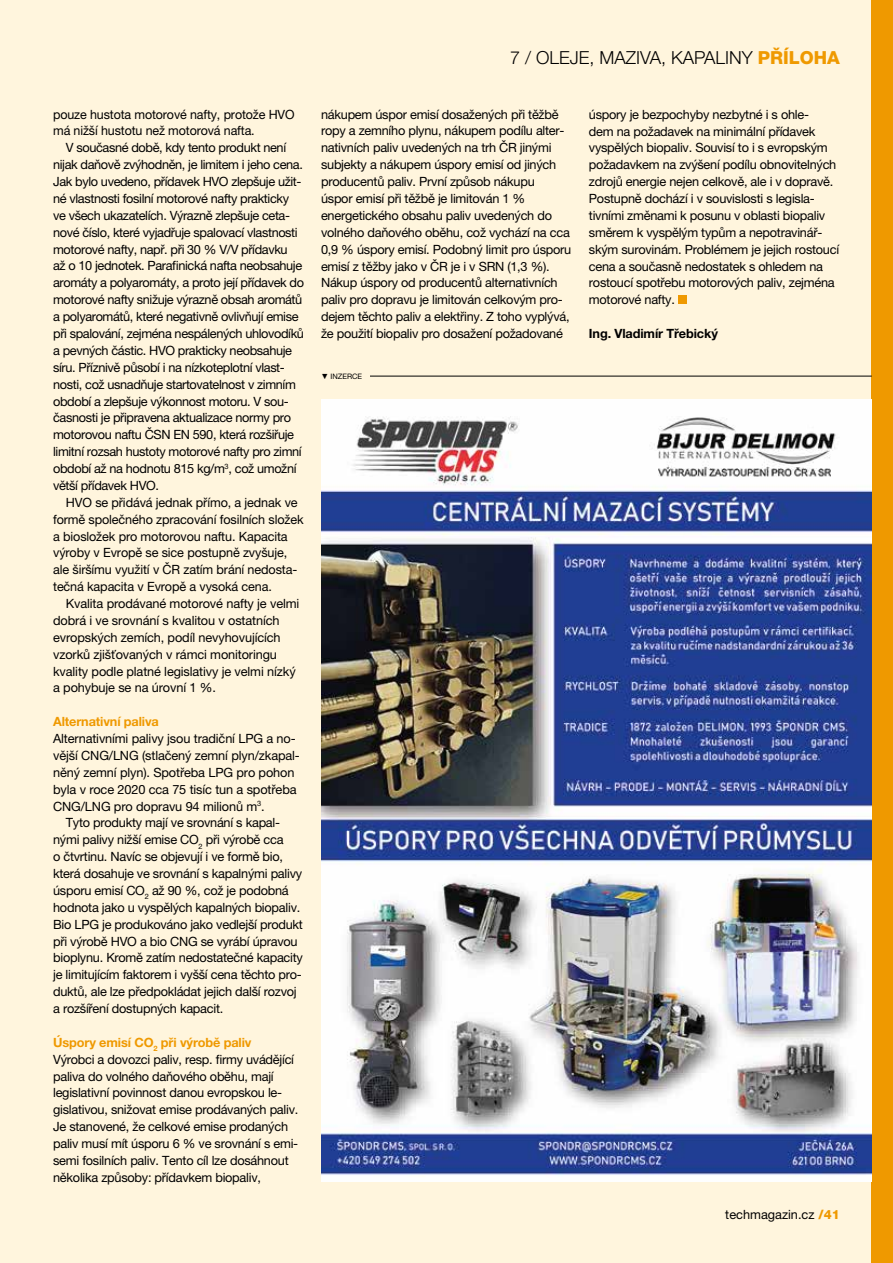
<style>
.page{position:relative;width:893px;height:1263px;background:#fff5dd}
.page>*{position:absolute;margin:0;border:0;box-sizing:border-box;transform-origin:0 0}
.t1{font:300 18px "Helvetica Neue LT Pro";color:#000}
.t2{font:12.75px/17px "Helvetica Neue LT Pro";letter-spacing:-.02em;color:#000}
.t3{font:700 12.75px "Helvetica Neue LT Pro";letter-spacing:-.01em;color:#000}
.t4{font:700 12.75px "Helvetica Neue LT Pro";letter-spacing:-.01em;color:#ef9900}
.t5{font:12.75px "Helvetica Neue LT Pro";color:#000}
.t6{font:7.5px "Helvetica Neue LT Pro";color:#000}
.s1{font-weight:700;color:#ef9900}
.s2{font-weight:800;color:#ef9900}
.s3{font-family:"Arial"}
</style>
<div class="page">
<div style="left:872px;top:0;width:21px;height:1263px;background:#ef9900"></div>
<div style="left:678px;top:295px;width:9px;height:9px;background:#ef9900"></div>
<img style="left:321px;top:400px;width:551px;height:782px">
<hr style="left:321px;top:376px;width:551px;height:1px;background:#000">
<div style="left:321px;top:368px;width:48px;height:16px;background:#fff5dd"></div>
<p class="t2" style="left:53px;top:105px;width:243px">pouze hustota motorové nafty, protože HVO má nižší hustotu než motorová nafta.</p>
<p class="t2" style="left:53px;top:139px;width:252px;text-indent:13px">V současné době, kdy tento produkt není nijak daňově zvýhodněn, je limitem i jeho cena.<br>Jak bylo uvedeno, přídavek HVO zlepšuje užit&shy;né vlastnosti fosilní motorové nafty prakticky ve všech ukazatelích. Výrazně zlepšuje ceta&shy;nové číslo, které vyjadřuje spalovací vlastnosti motorové nafty, např. při 30 % V/V přídavku<br>až o 10 jednotek. Parafinická nafta neobsahuje aromáty a polyaromáty, a proto její přídavek do motorové nafty snižuje výrazně obsah aromátů a polyaromátů, které negativně ovlivňují emise při spalování, zejména nespálených uhlovodíků a pevných částic. HVO prakticky neobsahuje síru. Příznivě působí i na nízkoteplotní vlast&shy;nosti, což usnadňuje startovatelnost v zimním období a zlepšuje výkonnost motoru. V sou&shy;časnosti je připravena aktualizace normy pro motorovou naftu ČSN EN 590, která rozšiřuje limitní rozsah hustoty motorové nafty pro zimní období až na hodnotu 815 kg/m<sup>3</sup>, což umožní větší přídavek HVO.</p>
<p class="t2" style="left:53px;top:493px;width:252px;text-indent:13px">HVO se přidává jednak přímo, a jednak ve formě společného zpracování fosilních složek a biosložek pro motorovou naftu. Kapacita výroby v Evropě se sice postupně zvyšuje, ale širšímu využití v ČR zatím brání nedosta&shy;tečná kapacita v Evropě a vysoká cena.</p>
<p class="t2" style="left:53px;top:595px;width:248px;text-indent:13px">Kvalita prodávané motorové nafty je velmi dobrá i ve srovnání s kvalitou v ostatních evropských zemích, podíl nevyhovujících vzorků zjišťovaných v rámci monitoringu kvality podle platné legislativy je velmi nízký a pohybuje se na úrovní 1 %.</p>
<p class="t4" style="left:53px;top:714px;width:107px">Alternativní paliva</p>
<p class="t2" style="left:53px;top:730px;width:244px">Alternativními palivy jsou tradiční LPG a no-</p>
<p class="t2" style="left:53px;top:747px;width:248px">vější CNG/LNG (stlačený zemní plyn/zkapal-</p>
<p class="t2" style="left:53px;top:764px;width:243px">něný zemní plyn). Spotřeba LPG pro pohon</p>
<p class="t2" style="left:53px;top:780px;width:245px">byla v roce 2020 cca 75 tisíc tun a spotřeba</p>
<p class="t2" style="left:53px;top:797px;width:213px">CNG/LNG pro dopravu 94 milionů m<sup>3</sup>.</p>
<p class="t2" style="left:66px;top:814px;width:216px">Tyto produkty mají ve srovnání s kapal-</p>
<p class="t2" style="left:53px;top:831px;width:232px">nými palivy nižší emise CO<sub>2</sub> při výrobě cca</p>
<p class="t2" style="left:53px;top:848px;width:231px">o čtvrtinu. Navíc se objevují i ve formě bio,</p>
<p class="t2" style="left:53px;top:865px;width:251px">která dosahuje ve srovnání s kapalnými palivy</p>
<p class="t2" style="left:53px;top:882px;width:237px">úsporu emisí CO<sub>2</sub> až 90 %, což je podobná</p>
<p class="t2" style="left:53px;top:899px;width:249px">hodnota jako u vyspělých kapalných biopaliv.</p>
<p class="t2" style="left:53px;top:915px;width:251px">Bio LPG je produkováno jako vedlejší produkt</p>
<p class="t2" style="left:53px;top:932px;width:246px">při výrobě HVO a bio CNG se vyrábí úpravou</p>
<p class="t2" style="left:53px;top:949px;width:251px">bioplynu. Kromě zatím nedostatečné kapacity</p>
<p class="t2" style="left:53px;top:966px;width:250px">je limitujícím faktorem i vyšší cena těchto pro-</p>
<p class="t2" style="left:53px;top:983px;width:245px">duktů, ale lze předpokládat jejich další rozvoj</p>
<p class="t2" style="left:53px;top:1000px;width:172px">a rozšíření dostupných kapacit.</p>
<p class="t2" style="left:53px;top:1034px;width:247px"><span class="s1">Úspory emisí CO</span><sub>2</sub> <span class="s1">při výrobě paliv<br></span>Výrobci a dovozci paliv, resp. firmy uvádějící paliva do volného daňového oběhu, mají legislativní povinnost danou evropskou le&shy;gislativou, snižovat emise prodávaných paliv.<br>Je stanovené, že celkové emise prodaných paliv musí mít úsporu 6 % ve srovnání s emi&shy;semi fosilních paliv. Tento cíl lze dosáhnout několika způsoby: přídavkem biopaliv,</p>
<h1 class="t1" style="left:510px;top:46px;width:331px">7 / OLEJE, MAZIVA, KAPALINY <span class="s2">PŘÍLOHA</span></h1>
<p class="t2" style="left:321px;top:105px;width:252px">nákupem úspor emisí dosažených při těžbě ropy a zemního plynu, nákupem podílu alter&shy;nativních paliv uvedených na trh ČR jinými subjekty a nákupem úspory emisí od jiných producentů paliv. První způsob nákupu<br>úspor emisí při těžbě je limitován 1 % energetického obsahu paliv uvedených do volného daňového oběhu, což vychází na cca 0,9 % úspory emisí. Podobný limit pro úsporu emisí z těžby jako v ČR je i v SRN (1,3 %).<br>Nákup úspory od producentů alternativních paliv pro dopravu je limitován celkovým pro&shy;dejem těchto paliv a elektřiny. Z toho vyplývá, že použití biopaliv pro dosažení požadované</p>
<p class="t2" style="left:589px;top:105px;width:252px">úspory je bezpochyby nezbytné i s ohle-<br>dem na požadavek na minimální přídavek vyspělých biopaliv. Souvisí to i s evropským požadavkem na zvýšení podílu obnovitelných zdrojů energie nejen celkově, ale i v dopravě.<br>Postupně dochází i v souvislosti s legisla&shy;tivními změnami k posunu v oblasti biopaliv směrem k vyspělým typům a nepotravinář&shy;ským surovinám. Problémem je jejich rostoucí cena a současně nedostatek s ohledem na rostoucí spotřebu motorových paliv, zejména motorové nafty.</p>
<p class="t3" style="left:589px;top:325px;width:130px">Ing. Vladimír Třebický</p>
<p class="t6" style="left:321px;top:372px;width:43px"><span class="s3">▼</span> INZERCE</p>
<p class="t5" style="left:725px;top:1206px;width:116px">techmagazin.cz <span class="s2">/41</span></p>
</div>
